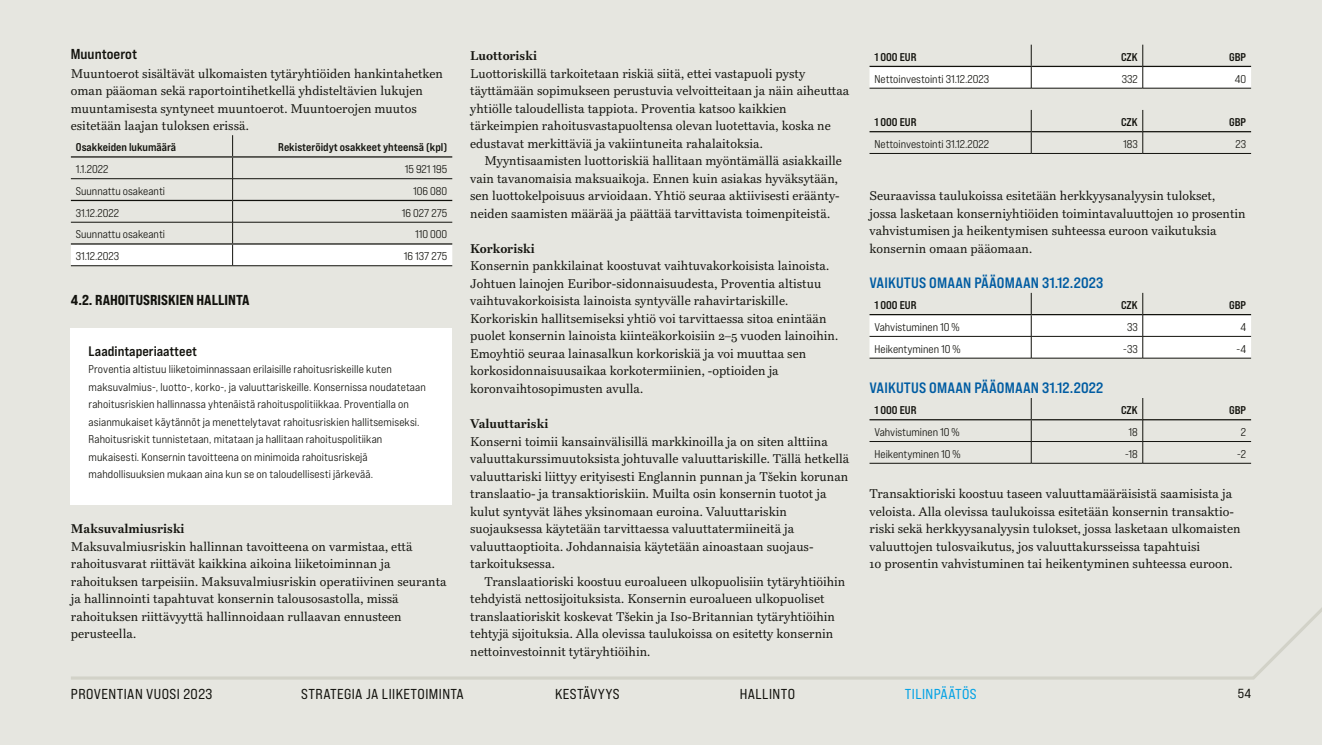
<style>
.page{position:relative;width:1322px;height:745px;background:#fff}
.page>*{position:absolute;margin:0;border:0;box-sizing:border-box;transform-origin:0 0}
.Table_head1{font:15px "Bebas Neue Pro Exp Bd";letter-spacing:.01em;color:#005ca2}
.t1{font:14.38px "Bebas Neue Pro Exp Rg";letter-spacing:.03em;color:#12120d}
.TP_Subhead{font:14.38px "Bebas Neue Pro Exp Eb";color:#12120d}
.t2{font:14.38px "Bebas Neue Pro Exp Rg";letter-spacing:.03em;color:#00a1e5}
.Subhead_2{font:14.38px "Bebas Neue Pro Exp Bd";color:#12120d}
.Case_subhead{font:13.75px "Bebas Neue Pro Exp Bd";color:#12120d}
.t3{font:13.12px "Bebas Neue Pro Exp Rg";color:#12120d}
.Body_-ind{font:12.5px/17.5px "Bressay";color:#12120d}
.Body{font:12.5px/17.5px "Bressay";color:#12120d}
.Body_-ind-2{font:700 12.5px "Bressay";color:#12120d}
.Box_Laadintaperiaate{font:11.25px/17.5px "Bebas Neue Pro Exp Md";letter-spacing:.01em;color:#12120d}
.Table_left{font:11.25px "Bebas Neue Pro Exp Md";color:#12120d}
.Table_right{font:11.25px "Bebas Neue Pro Exp Md";color:#12120d}
.Table_right-2{font:11.25px "Bebas Neue Pro Exp Bd";color:#12120d}
.Table_left-2{font:11.25px "Bebas Neue Pro Exp Bd";color:#12120d}
</style>
<div class="page">
<div style="left:0;top:0;width:1322px;height:744px;background:#e6e6e0"></div>
<svg style="left:71px;top:135px;width:381px;height:130px"></svg>
<hr style="left:71px;top:156px;width:162px;height:1px;background:#12120d">
<hr style="left:233px;top:156px;width:219px;height:1px;background:#12120d">
<hr style="left:71px;top:265px;width:162px;height:1px;background:#12120d">
<hr style="left:233px;top:265px;width:219px;height:1px;background:#12120d">
<hr style="left:71px;top:243px;width:162px;height:1px;background:#12120d">
<hr style="left:233px;top:243px;width:219px;height:1px;background:#12120d">
<hr style="left:71px;top:200px;width:162px;height:1px;background:#12120d">
<hr style="left:233px;top:200px;width:219px;height:1px;background:#12120d">
<hr style="left:869px;top:88px;width:162px;height:1px;background:#12120d">
<hr style="left:1031px;top:88px;width:111px;height:1px;background:#12120d">
<hr style="left:1142px;top:88px;width:109px;height:1px;background:#12120d">
<svg style="left:1031px;top:110px;width:1px;height:43px"></svg>
<hr style="left:869px;top:153px;width:162px;height:1px;background:#12120d">
<hr style="left:1031px;top:153px;width:111px;height:1px;background:#12120d">
<hr style="left:1142px;top:153px;width:109px;height:1px;background:#12120d">
<hr style="left:869px;top:131px;width:162px;height:1px;background:#12120d">
<hr style="left:1031px;top:131px;width:111px;height:1px;background:#12120d">
<hr style="left:1143px;top:131px;width:108px;height:1px;background:#12120d">
<svg style="left:869px;top:45px;width:382px;height:43px"></svg>
<svg style="left:1142px;top:110px;width:1px;height:43px"></svg>
<hr style="left:869px;top:358px;width:162px;height:1px;background:#12120d">
<hr style="left:1031px;top:358px;width:111px;height:1px;background:#12120d">
<hr style="left:1142px;top:358px;width:109px;height:1px;background:#12120d">
<svg style="left:869px;top:293px;width:382px;height:65px"></svg>
<div style="left:71px;top:327px;width:381px;height:177px;background:#fff"></div>
<svg style="left:70px;top:390px;width:1252px;height:290px"></svg>
<p class="Subhead_2" style="left:71px;top:45px;width:68px">Muuntoerot</p>
<p class="Body_-ind" style="left:71px;top:64px;width:374px">Muuntoerot sisältävät ulkomaisten tytäryhtiöiden hankintahetken oman pääoman sekä raportointihetkellä yhdisteltävien lukujen muuntamisesta syntyneet muuntoerot. Muuntoerojen muutos esitetään laajan tuloksen erissä.</p>
<p class="Table_left-2" style="left:76px;top:140px;width:102px">Osakkeiden lukumäärä</p>
<p class="Table_right-2" style="left:278px;top:140px;width:171px">Rekisteröidyt osakkeet yhteensä (kpl)</p>
<p class="Table_left" style="left:76px;top:162px;width:34px">1.1.2022</p>
<p class="Table_right" style="left:405px;top:162px;width:44px">15 921 195</p>
<p class="Table_left" style="left:76px;top:184px;width:91px">Suunnattu osakeanti</p>
<p class="Table_right" style="left:413px;top:184px;width:36px">106 080</p>
<p class="Table_left" style="left:76px;top:206px;width:45px">31.12.2022</p>
<p class="Table_right" style="left:402px;top:206px;width:47px">16 027 275</p>
<p class="Table_left" style="left:76px;top:227px;width:91px">Suunnattu osakeanti</p>
<p class="Table_right" style="left:415px;top:227px;width:34px">110 000</p>
<p class="Table_left" style="left:76px;top:249px;width:45px">31.12.2023</p>
<p class="Table_right" style="left:404px;top:249px;width:45px">16 137 275</p>
<p class="TP_Subhead" style="left:71px;top:291px;width:180px">4.2. RAHOITUSRISKIEN HALLINTA</p>
<p class="Case_subhead" style="left:89px;top:342px;width:110px">Laadintaperiaatteet</p>
<p class="Box_Laadintaperiaate" style="left:89px;top:360px;width:339px">Proventia altistuu liiketoiminnassaan erilaisille rahoitusriskeille kuten maksuvalmius-, luotto-, korko-, ja valuuttariskeille. Konsernissa noudatetaan rahoitusriskien hallinnassa yhtenäistä rahoituspolitiikkaa. Proventialla on asianmukaiset käytännöt ja menettelytavat rahoitusriskien hallitsemiseksi.<br>Rahoitusriskit tunnistetaan, mitataan ja hallitaan rahoituspolitiikan mukaisesti. Konsernin tavoitteena on minimoida rahoitusriskejä mahdollisuuksien mukaan aina kun se on taloudellisesti järkevää.</p>
<p class="Body_-ind-2" style="left:71px;top:521px;width:115px">Maksuvalmiusriski</p>
<p class="Body_-ind" style="left:71px;top:537px;width:377px">Maksuvalmiusriskin hallinnan tavoitteena on varmistaa, että rahoitusvarat riittävät kaikkina aikoina liiketoiminnan ja rahoituksen tarpeisiin. Maksuvalmiusriskin operatiivinen seuranta ja hallinnointi tapahtuvat konsernin talousosastolla, missä rahoituksen riittävyyttä hallinnoidaan rullaavan ennusteen perusteella.</p>
<p class="Body_-ind-2" style="left:470px;top:48px;width:68px">Luottoriski</p>
<p class="Body_-ind" style="left:470px;top:64px;width:381px">Luottoriskillä tarkoitetaan riskiä siitä, ettei vastapuoli pysty täyttämään sopimukseen perustuvia velvoitteitaan ja näin aiheuttaa yhtiölle taloudellista tappiota. Proventia katsoo kaikkien tärkeimpien rahoitusvastapuoltensa olevan luotettavia, koska ne edustavat merkittäviä ja vakiintuneita rahalaitoksia.</p>
<p class="Body" style="left:470px;top:152px;width:373px;text-indent:14px">Myyntisaamisten luottoriskiä hallitaan myöntämällä asiakkaille vain tavanomaisia maksuaikoja. Ennen kuin asiakas hyväksytään, sen luottokelpoisuus arvioidaan. Yhtiö seuraa aktiivisesti eräänty&shy;neiden saamisten määrää ja päättää tarvittavista toimenpiteistä.</p>
<p class="Body_-ind-2" style="left:470px;top:241px;width:66px">Korkoriski</p>
<p class="Body_-ind" style="left:470px;top:257px;width:369px">Konsernin pankkilainat koostuvat vaihtuvakorkoisista lainoista.<br>Johtuen lainojen Euribor-sidonnaisuudesta, Proventia altistuu vaihtuvakorkoisista lainoista syntyvälle rahavirtariskille.<br>Korkoriskin hallitsemiseksi yhtiö voi tarvittaessa sitoa enintään puolet konsernin lainoista kiinteäkorkoisiin 2–5 vuoden lainoihin.<br>Emoyhtiö seuraa lainasalkun korkoriskiä ja voi muuttaa sen korkosidonnaisuusaikaa korkotermiinien, -optioiden ja koronvaihtosopimusten avulla.</p>
<p class="Body_-ind-2" style="left:470px;top:416px;width:80px">Valuuttariski</p>
<p class="Body_-ind" style="left:470px;top:432px;width:381px">Konserni toimii kansainvälisillä markkinoilla ja on siten alttiina valuuttakurssimuutoksista johtuvalle valuuttariskille. Tällä hetkellä valuuttariski liittyy erityisesti Englannin punnan ja Tšekin korunan translaatio- ja transaktioriskiin. Muilta osin konsernin tuotot ja kulut syntyvät lähes yksinomaan euroina. Valuuttariskin suojauksessa käytetään tarvittaessa valuuttatermiineitä ja valuuttaoptioita. Johdannaisia käytetään ainoastaan suojaus&shy;tarkoituksessa.</p>
<p class="Body" style="left:470px;top:572px;width:377px;text-indent:14px">Translaatioriski koostuu euroalueen ulkopuolisiin tytäryhtiöihin tehdyistä nettosijoituksista. Konsernin euroalueen ulkopuoliset translaatioriskit koskevat Tšekin ja Iso-Britannian tytäryhtiöihin tehtyjä sijoituksia. Alla olevissa taulukoissa on esitetty konsernin nettoinvestoinnit tytäryhtiöihin.</p>
<p class="Table_left-2" style="left:874px;top:50px;width:43px">1 000 EUR</p>
<p class="Table_right-2" style="left:1121px;top:50px;width:18px">CZK</p>
<p class="Table_right-2" style="left:1229px;top:50px;width:19px">GBP</p>
<p class="Table_left" style="left:874px;top:72px;width:116px">Nettoinvestointi 31.12.2023</p>
<p class="Table_right" style="left:1121px;top:72px;width:18px">332</p>
<p class="Table_right" style="left:1234px;top:72px;width:13px">40</p>
<p class="Table_left-2" style="left:874px;top:115px;width:43px">1 000 EUR</p>
<p class="Table_right-2" style="left:1121px;top:115px;width:18px">CZK</p>
<p class="Table_right-2" style="left:1229px;top:115px;width:19px">GBP</p>
<p class="Table_left" style="left:874px;top:137px;width:116px">Nettoinvestointi 31.12.2022</p>
<p class="Table_right" style="left:1123px;top:137px;width:16px">183</p>
<p class="Table_right" style="left:1235px;top:137px;width:12px">23</p>
<p class="Body_-ind" style="left:869px;top:187px;width:378px">Seuraavissa taulukoissa esitetään herkkyysanalyysin tulokset,<br>jossa lasketaan konserniyhtiöiden toimintavaluuttojen 10 prosentin vahvistumisen ja heikentymisen suhteessa euroon vaikutuksia konsernin omaan pääomaan.</p>
<p class="Table_head1" style="left:869px;top:273px;width:235px">VAIKUTUS OMAAN PÄÄOMAAN 31.12.2023</p>
<p class="Table_left-2" style="left:874px;top:298px;width:43px">1 000 EUR</p>
<p class="Table_right-2" style="left:1121px;top:298px;width:18px">CZK</p>
<p class="Table_right-2" style="left:1229px;top:298px;width:19px">GBP</p>
<p class="Table_left" style="left:874px;top:320px;width:87px">Vahvistuminen 10 %</p>
<p class="Table_right" style="left:1127px;top:320px;width:12px">33</p>
<p class="Table_right" style="left:1240px;top:320px;width:7px">4</p>
<p class="Table_left" style="left:874px;top:341px;width:88px">Heikentyminen 10 %</p>
<p class="Table_right" style="left:1123px;top:341px;width:16px">-33</p>
<p class="Table_right" style="left:1236px;top:341px;width:11px">-4</p>
<p class="Table_head1" style="left:869px;top:378px;width:235px">VAIKUTUS OMAAN PÄÄOMAAN 31.12.2022</p>
<p class="Table_left-2" style="left:874px;top:403px;width:43px">1 000 EUR</p>
<p class="Table_right-2" style="left:1121px;top:403px;width:18px">CZK</p>
<p class="Table_right-2" style="left:1229px;top:403px;width:19px">GBP</p>
<p class="Table_left" style="left:874px;top:425px;width:87px">Vahvistuminen 10 %</p>
<p class="Table_right" style="left:1128px;top:425px;width:11px">18</p>
<p class="Table_right" style="left:1240px;top:425px;width:7px">2</p>
<p class="Table_left" style="left:874px;top:446px;width:88px">Heikentyminen 10 %</p>
<p class="Table_right" style="left:1125px;top:446px;width:14px">-18</p>
<p class="Table_right" style="left:1237px;top:446px;width:11px">-2</p>
<p class="Body_-ind" style="left:869px;top:484px;width:373px">Transaktioriski koostuu taseen valuuttamääräisistä saamisista ja veloista. Alla olevissa taulukoissa esitetään konsernin transaktio&shy;riski sekä herkkyysanalyysin tulokset, jossa lasketaan ulkomaisten valuuttojen tulosvaikutus, jos valuuttakursseissa tapahtuisi<br>10 prosentin vahvistuminen tai heikentyminen suhteessa euroon.</p>
<p class="t1" style="left:71px;top:685px;width:143px">PROVENTIAN VUOSI 2023</p>
<p class="t1" style="left:301px;top:685px;width:164px">STRATEGIA JA LIIKETOIMINTA</p>
<p class="t1" style="left:555px;top:685px;width:66px">KESTÄVYYS</p>
<p class="t1" style="left:740px;top:685px;width:57px">HALLINTO</p>
<p class="t2" style="left:905px;top:685px;width:73px">TILINPÄÄTÖS</p>
<p class="t3" style="left:1238px;top:684px;width:15px">54</p>
</div>
